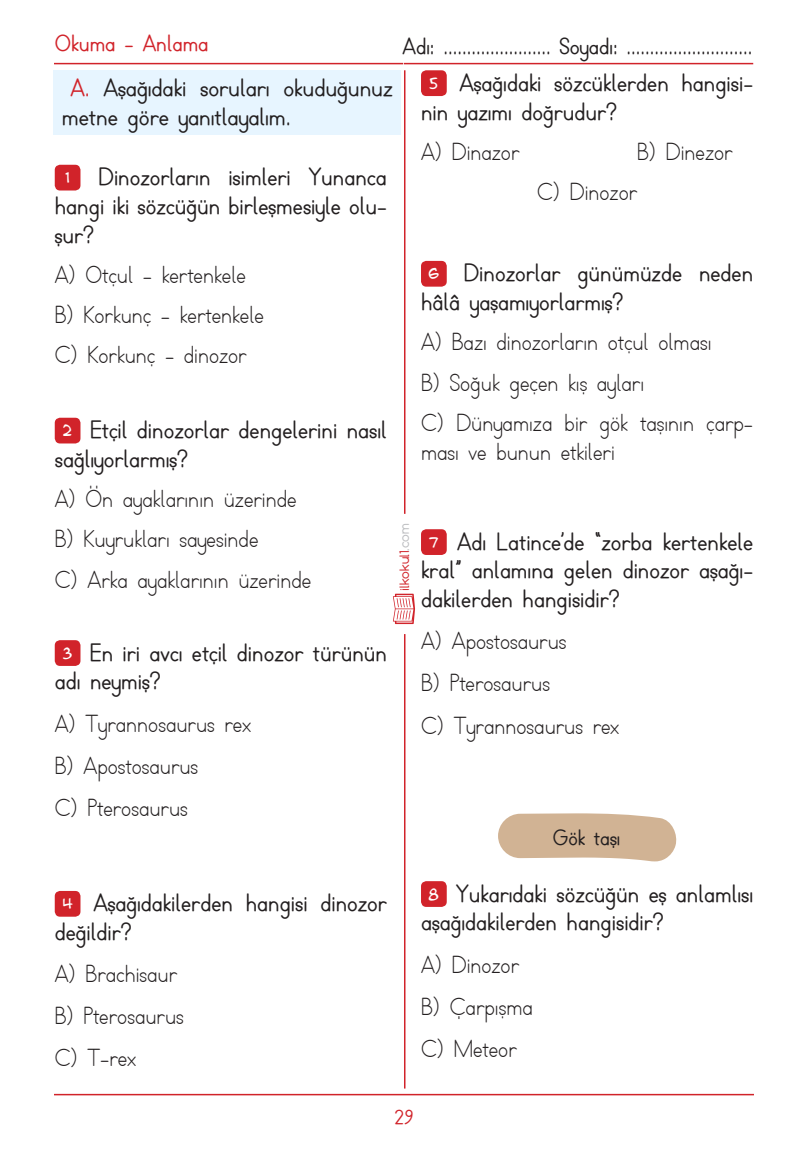
<style>
.page{position:relative;width:808px;height:1149px;background:#fff}
.page>*{position:absolute;margin:0;border:0;box-sizing:border-box;transform-origin:0 0}
.KUTU_İÇİ{font:700 24px/28.8px "TTKB Dik Temel Abece";color:#231f20}
.t1{font:24px/28.8px "TTKB Dik Temel Abece";color:#231f20}
.t2{font:700 22.5px "TTKB Dik Temel Abece";color:#231f20}
.Üst_Başlık{font:700 22.5px "TTKB Dik Temel Abece";color:#d1232a}
.t3{font:700 21.3px "TTKB Dik Temel Abece";color:#231f20}
.t4{font:700 19.5px "TTKB Dik Temel Abece";color:#d1232a}
.t5{font:13.35px "Karikatura";color:#fff}
.t6{font:12.3px "Comfortaa";color:#d1232a}
.s1{color:#d1232a}
.s2{color:#bcbdc0}
</style>
<div class="page">
<hr style="left:54px;top:63px;width:349px;height:1px;background:#d1232a">
<hr style="left:404px;top:63px;width:349px;height:1px;background:#d1232a">
<hr style="left:54px;top:1093px;width:700px;height:1px;background:#d1232a">
<hr style="left:404px;top:634px;width:1px;height:454px;background:#d1232a">
<hr style="left:404px;top:70px;width:1px;height:443px;background:#d1232a">
<svg style="left:393px;top:593px;width:22px;height:31px"></svg>
<div style="left:55px;top:165px;width:25px;height:25px;background:#d1232a;border-radius:5px"></div>
<div style="left:421px;top:70px;width:26px;height:26px;background:#d1232a;border-radius:5px"></div>
<div style="left:421px;top:261px;width:26px;height:25px;background:#d1232a;border-radius:5px"></div>
<div style="left:421px;top:529px;width:26px;height:26px;background:#d1232a;border-radius:5px"></div>
<svg style="left:498px;top:813px;width:179px;height:48px;background:#d7bda2"></svg>
<div style="left:421px;top:880px;width:26px;height:26px;background:#d1232a;border-radius:5px"></div>
<div style="left:55px;top:417px;width:25px;height:26px;background:#d1232a;border-radius:5px"></div>
<div style="left:55px;top:640px;width:25px;height:25px;background:#d1232a;border-radius:5px"></div>
<div style="left:55px;top:890px;width:25px;height:26px;background:#d1232a;border-radius:5px"></div>
<div style="left:53px;top:70px;width:348px;height:65px;background:#e7f5ff"></div>
<p class="Üst_Başlık" style="left:55px;top:29px;width:155px">Okuma - Anlama</p>
<p class="t2" style="left:402px;top:32px;width:351px">Adı: ....................... Soyadı: ...........................</p>
<p class="KUTU_İÇİ" style="left:62px;top:74px;width:332px;text-indent:9px"><span class="s1">A.</span> Aşağıdaki soruları okuduğunuz metne göre yanıtlayalım.</p>
<p class="KUTU_İÇİ" style="left:55px;top:163px;width:334px;text-align:justify;text-indent:44px">Dinozorların isimleri Yunanca hangi iki sözcüğün birleşmesiyle olu&shy;şur?</p>
<p class="t1" style="left:55px;top:261px;width:193px">A) Otçul - kertenkele</p>
<p class="t1" style="left:55px;top:301px;width:211px">B) Korkunç - kertenkele</p>
<p class="t1" style="left:55px;top:341px;width:193px">C) Korkunç - dinozor</p>
<p class="t5" style="left:65px;top:168px;width:6px">1</p>
<p class="KUTU_İÇİ" style="left:55px;top:416px;width:334px;text-indent:35px">Etçil dinozorlar dengelerini nasıl sağlıyorlarmış?</p>
<p class="t1" style="left:55px;top:485px;width:243px">A) Ön ayaklarının üzerinde</p>
<p class="t1" style="left:55px;top:525px;width:205px">B) Kuyrukları sayesinde</p>
<p class="t1" style="left:55px;top:565px;width:258px">C) Arka ayaklarının üzerinde</p>
<p class="t5" style="left:63px;top:421px;width:11px">2</p>
<p class="t6" style="left:397px;top:590px;width:69px;rotate:-90deg">ilkokul1<span class="s2">.com</span></p>
<p class="KUTU_İÇİ" style="left:55px;top:638px;width:334px;text-indent:35px">En iri avcı etçil dinozor türünün adı neymiş?</p>
<p class="t1" style="left:55px;top:709px;width:198px">A) Tyrannosaurus rex</p>
<p class="t1" style="left:55px;top:751px;width:145px">B) Apostosaurus</p>
<p class="t1" style="left:55px;top:793px;width:135px">C) Pterosaurus</p>
<p class="t5" style="left:62px;top:643px;width:12px">3</p>
<p class="KUTU_İÇİ" style="left:421px;top:69px;width:334px;text-indent:38px">Aşağıdaki sözcüklerden hangisi&shy;nin yazımı doğrudur?</p>
<p class="t1" style="left:421px;top:138px;width:100px">A) Dinazor</p>
<p class="t1" style="left:637px;top:138px;width:97px">B) Dinezor</p>
<p class="t1" style="left:537px;top:178px;width:102px">C) Dinozor</p>
<p class="t5" style="left:429px;top:74px;width:10px">5</p>
<p class="KUTU_İÇİ" style="left:421px;top:259px;width:334px;text-indent:43px">Dinozorlar günümüzde neden hâlâ yaşamıyorlarmış?</p>
<p class="t1" style="left:421px;top:328px;width:292px">A) Bazı dinozorların otçul olması</p>
<p class="t1" style="left:421px;top:368px;width:225px">B) Soğuk geçen kış ayları</p>
<p class="t1" style="left:421px;top:408px;width:334px">C) Dünyamıza bir gök taşının çarp&shy;ması ve bunun etkileri</p>
<p class="t5" style="left:428px;top:264px;width:13px">6</p>
<p class="KUTU_İÇİ" style="left:421px;top:527px;width:334px;text-align:justify;text-indent:36px">Adı Latince’de “zorba kertenkele kral” anlamına gelen dinozor aşağı&shy;dakilerden hangisidir?</p>
<p class="t1" style="left:421px;top:627px;width:147px">A) Apostosaurus</p>
<p class="t1" style="left:421px;top:669px;width:131px">B) Pterosaurus</p>
<p class="t1" style="left:421px;top:711px;width:200px">C) Tyrannosaurus rex</p>
<p class="t5" style="left:429px;top:532px;width:11px">7</p>
<p class="t3" style="left:553px;top:823px;width:69px">Gök taşı</p>
<p class="KUTU_İÇİ" style="left:55px;top:889px;width:334px;text-indent:39px">Aşağıdakilerden hangisi dinozor değildir?</p>
<p class="t1" style="left:55px;top:959px;width:124px">A) Brachisaur</p>
<p class="t1" style="left:55px;top:1002px;width:131px">B) Pterosaurus</p>
<p class="t1" style="left:55px;top:1044px;width:83px">C) T-rex</p>
<p class="t5" style="left:62px;top:894px;width:12px">4</p>
<p class="KUTU_İÇİ" style="left:421px;top:879px;width:334px;text-indent:35px">Yukarıdaki sözcüğün eş anlamlısı aşağıdakilerden hangisidir?</p>
<p class="t1" style="left:421px;top:950px;width:100px">A) Dinozor</p>
<p class="t1" style="left:421px;top:992px;width:113px">B) Çarpışma</p>
<p class="t1" style="left:421px;top:1034px;width:97px">C) Meteor</p>
<p class="t5" style="left:428px;top:884px;width:13px">8</p>
<p class="t4" style="left:395px;top:1104px;width:20px">29</p>
</div>
